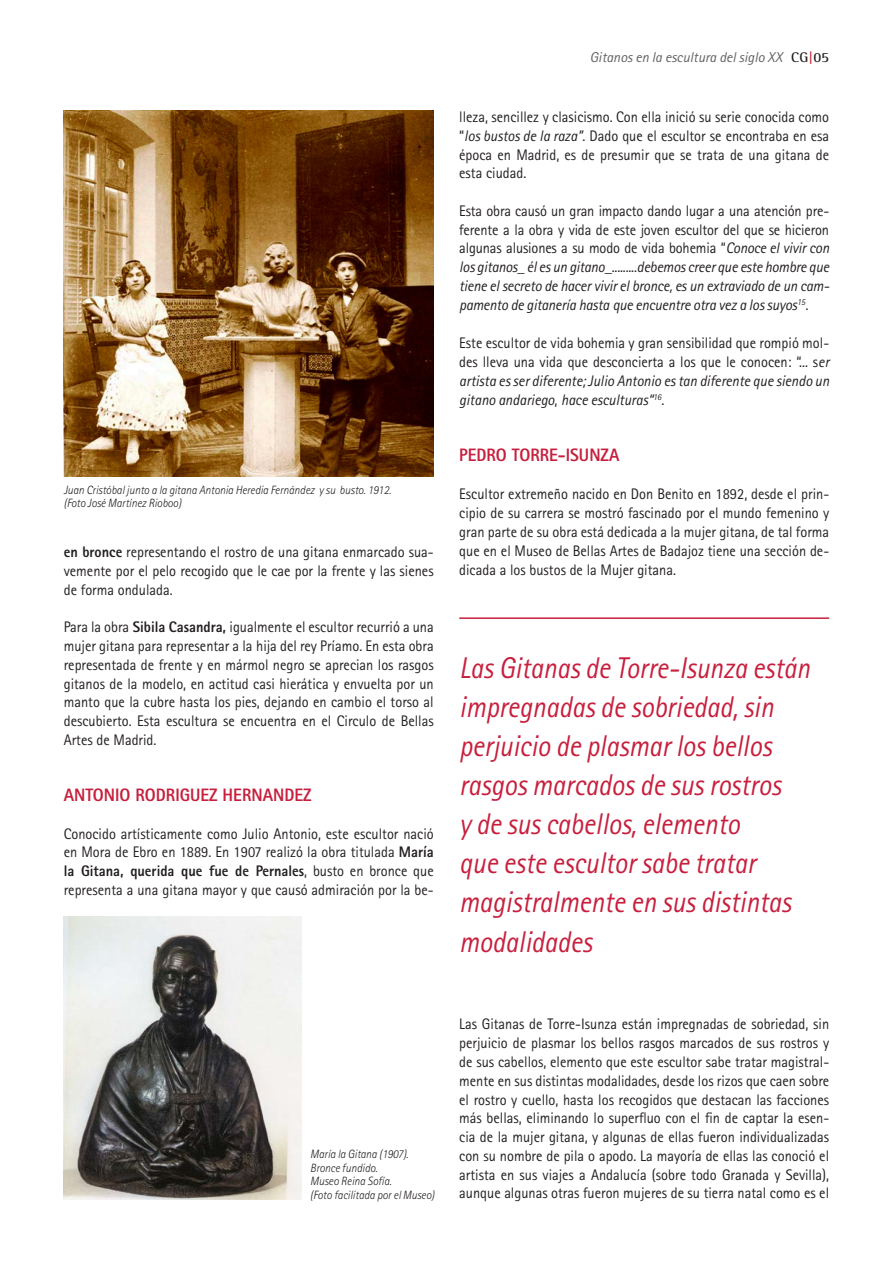
<style>
.page{position:relative;width:893px;height:1263px;background:#fff}
.page>*{position:absolute;margin:0;border:0;box-sizing:border-box;transform-origin:0 0}
.t1{font:italic 30px/39px "Rotis Sans Serif";color:#c71f3d;scale:.9 1}
.t2{font:800 18px "Rotis Sans Serif";color:#c71f3d;scale:.94 1}
.t3{font:15.3px/18.8px "Rotis Sans Serif";color:#231f20;text-align:justify;scale:.94 1}
.t4{font:italic 15.3px/18.8px "Rotis Sans Serif";letter-spacing:-.01em;color:#231f20;text-align:justify;scale:.94 1}
.t5{font:italic 14.25px "Rotis Sans Serif";color:#636366}
.t6{font:italic 300 12px/13.8px "Rotis Sans Serif";color:#231f20;scale:.94 1}
.s1{font-weight:800}
.s2{font-family:"Rotis Semi Serif";font-weight:700;font-style:normal;color:#231f20}
.s3{font-family:"Rotis Semi Serif";font-weight:700;font-style:normal;color:#c71f3d}
.s4{font-style:italic}
.s5{font-style:normal}
</style>
<div class="page">
<hr style="left:459px;top:617px;width:370px;height:2px;background:#c71f3d">
<img style="left:64px;top:111px;width:370px;height:365px">
<img style="left:64px;top:917px;width:238px;height:282px">
<p class="t6" style="left:64px;top:483px;width:350px">Juan Cristóbal junto a la gitana Antonia Heredia Fernández y su busto. 1912. (Foto José Martínez Rioboo)</p>
<p class="t3" style="left:64px;top:543px;width:395px"><span class="s1">en bronce</span> representando el rostro de una gitana enmarcado sua&shy;vemente por el pelo recogido que le cae por la frente y las sienes de forma ondulada.</p>
<p class="t3" style="left:64px;top:618px;width:395px">Para la obra <span class="s1">Sibila Casandra,</span> igualmente el escultor recurrió a una mujer gitana para representar a la hija del rey Príamo. En esta obra representada de frente y en mármol negro se aprecian los rasgos gitanos de la modelo, en actitud casi hierática y envuelta por un manto que la cubre hasta los pies, dejando en cambio el torso al descubierto. Esta escultura se encuentra en el Circulo de Bellas Artes de Madrid.</p>
<p class="t2" style="left:64px;top:783px;width:265px">ANTONIO RODRIGUEZ HERNANDEZ</p>
<p class="t3" style="left:64px;top:824px;width:395px">Conocido artísticamente como Julio Antonio, este escultor nació en Mora de Ebro en 1889. En 1907 realizó la obra titulada <span class="s1">María la Gitana, querida que fue de Pernales</span>, busto en bronce que representa a una gitana mayor y que causó admiración por la be-</p>
<p class="t5" style="left:590px;top:49px;width:241px">Gitanos en la escultura del siglo XX <span class="s2">CG</span><span class="s3">|</span><span class="s2">05</span></p>
<p class="t3" style="left:459px;top:108px;width:395px">lleza, sencillez y clasicismo. Con ella inició su serie conocida como “<span class="s4">los bustos de la raza”</span>. Dado que el escultor se encontraba en esa época en Madrid, es de presumir que se trata de una gitana de esta ciudad.</p>
<p class="t4" style="left:459px;top:202px;width:395px"><span class="s5">Esta obra causó un gran impacto dando lugar a una atención pre&shy;ferente a la obra y vida de este joven escultor del que se hicieron algunas alusiones a su modo de vida bohemia “</span>Conoce el vivir con los gitanos_ él es un gitano<span class="s5">_.........</span>debemos creer que este hombre que tiene el secreto de hacer vivir el bronce, es un extraviado de un cam&shy;pamento de gitanería hasta que encuentre otra vez a los suyos<sup>15</sup>.</p>
<p class="t3" style="left:459px;top:333px;width:395px">Este escultor de vida bohemia y gran sensibilidad que rompió mol&shy;des lleva una vida que desconcierta a los que le conocen: “... s<span class="s4">er artista es ser diferente; Julio Antonio es tan diferente que siendo un gitano andariego</span>, <span class="s4">hace esculturas“</span><sup>16</sup>.</p>
<p class="t2" style="left:459px;top:444px;width:172px">PEDRO TORRE-ISUNZA</p>
<p class="t3" style="left:459px;top:484px;width:395px">Escultor extremeño nacido en Don Benito en 1892, desde el prin&shy;cipio de su carrera se mostró fascinado por el mundo femenino y gran parte de su obra está dedicada a la mujer gitana, de tal forma que en el Museo de Bellas Artes de Badajoz tiene una sección de&shy;dicada a los bustos de la Mujer gitana.</p>
<h1 class="t1" style="left:459px;top:649px;width:391px">Las Gitanas de Torre-Isunza están impregnadas de sobriedad, sin perjuicio de plasmar los bellos rasgos marcados de sus rostros<br>y de sus cabellos, elemento<br>que este escultor sabe tratar magistralmente en sus distintas modalidades</h1>
<p class="t6" style="left:310px;top:1147px;width:134px">María la Gitana (1907).<br>Bronce fundido.<br>Museo Reina Sofía.<br>(Foto facilitada por el Museo)</p>
<p class="t3" style="left:459px;top:1014px;width:395px">Las Gitanas de Torre-Isunza están impregnadas de sobriedad, sin perjuicio de plasmar los bellos rasgos marcados de sus rostros y de sus cabellos, elemento que este escultor sabe tratar magistral&shy;mente en sus distintas modalidades, desde los rizos que caen sobre el rostro y cuello, hasta los recogidos que destacan las facciones más bellas, eliminando lo superfluo con el fin de captar la esen&shy;cia de la mujer gitana, y algunas de ellas fueron individualizadas con su nombre de pila o apodo. La mayoría de ellas las conoció el artista en sus viajes a Andalucía (sobre todo Granada y Sevilla), aunque algunas otras fueron mujeres de su tierra natal como es el</p>
</div>
